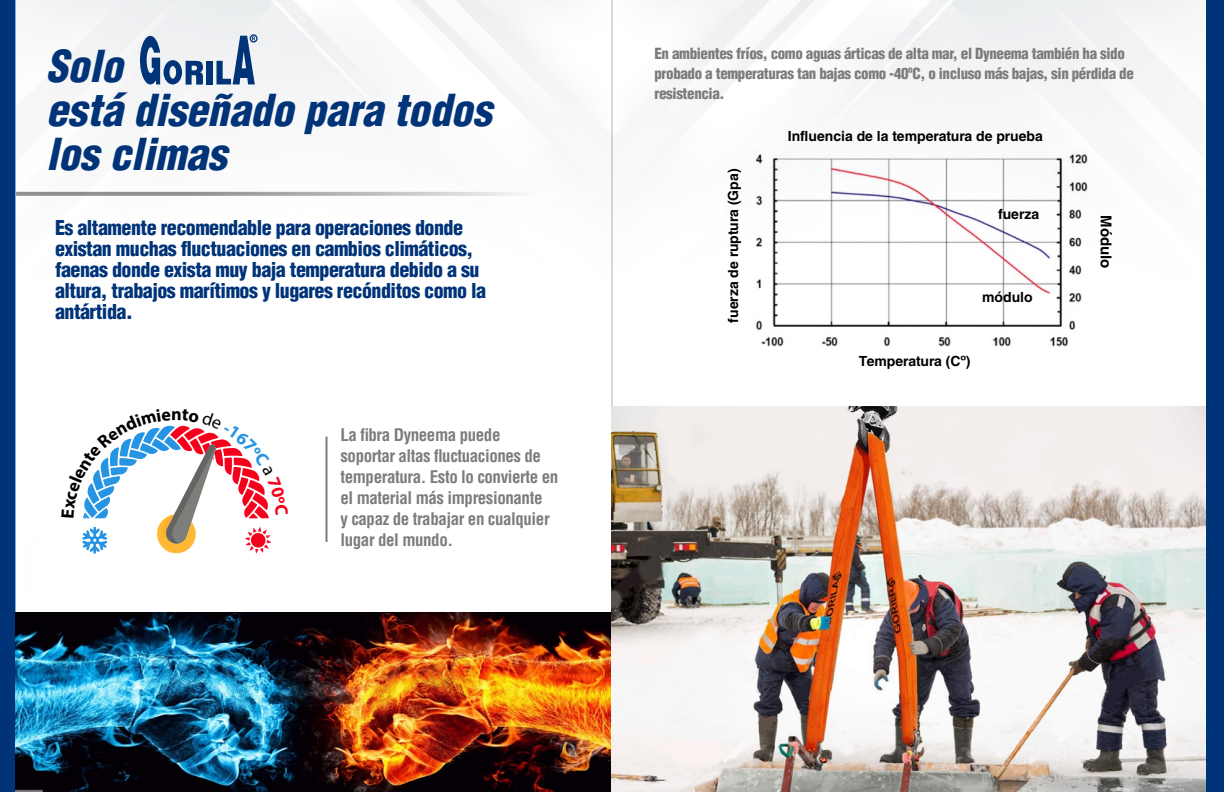
<style>
.page{position:relative;width:1224px;height:792px;background:#fff}
.page>*{position:absolute;margin:0;border:0;box-sizing:border-box;transform-origin:0 0}
.t1{font:italic 900 condensed 43px/44px "Helvetica LT Std";color:#003378}
.t2{font:900 condensed 20px/21px "Helvetica LT Std";letter-spacing:-.025em;color:#003378}
.t3{font:700 condensed 17px/21px "Helvetica LT Std";letter-spacing:-.025em;color:#7c7c7c}
.t4{font:900 condensed 15px/20px "Helvetica LT Std";letter-spacing:-.025em;color:#7c7c7c}
.t5{font:700 15px "Helvetica LT Std";color:#000}
.t6{font:700 14px "Helvetica LT Std";color:#000}
</style>
<div class="page">
<hr style="left:13px;top:0;width:3px;height:792px;background:#76b5db">
<img style="left:16px;top:0;width:1184px;height:542px">
<hr style="left:612px;top:0;width:1px;height:792px;background:#000">
<svg style="left:16px;top:192px;width:585px;height:4px"></svg>
<img style="left:15px;top:613px;width:596px;height:179px">
<hr style="left:326px;top:437px;width:2px;height:105px;background:#7c7c7c">
<img style="left:725px;top:145px;width:380px;height:229px">
<img style="left:611px;top:406px;width:595px;height:386px">
<div style="left:0;top:0;width:15px;height:792px;background:#003378"></div>
<div style="left:1206px;top:0;width:18px;height:792px;background:#003378"></div>
<svg style="left:216px;top:34px;width:42px;height:50px"></svg>
<div style="left:206px;top:61px;width:6px;height:23px;background:#003378"></div>
<svg style="left:140px;top:36px;width:63px;height:49px"></svg>
<svg style="left:61px;top:408px;width:227px;height:146px"></svg>
<h1 class="t1" style="left:46px;top:44px;width:447px">Solo<br>está diseñado para todos los climas</h1>
<p class="t2" style="left:55px;top:217px;width:433px">Es altamente recomendable para operaciones donde existan muchas fluctuaciones en cambios climáticos, faenas donde exista muy baja temperatura debido a su altura, trabajos marítimos y lugares recónditos como la antártida.</p>
<p class="t3" style="left:340px;top:424px;width:219px">La fibra Dyneema puede soportar altas fluctuaciones de temperatura. Esto lo convierte en el material más impresionante<br>y capaz de trabajar en cualquier lugar del mundo.</p>
<p class="t4" style="left:655px;top:44px;width:481px">En ambientes fríos, como aguas árticas de alta mar, el Dyneema también ha sido probado a temperaturas tan bajas como -40ºC, o incluso más bajas, sin pérdida de resistencia.</p>
<p class="t6" style="left:725px;top:323px;width:155px;rotate:-90deg">fuerza de ruptura (Gpa)</p>
<p class="t6" style="left:788px;top:127px;width:257px">Influencia de la temperatura de prueba</p>
<p class="t6" style="left:998px;top:206px;width:43px">fuerza</p>
<p class="t6" style="left:982px;top:288px;width:52px">módulo</p>
<p class="t6" style="left:859px;top:352px;width:113px">Temperatura (Cº)</p>
<p class="t5" style="left:1115px;top:215px;width:55px;rotate:90deg">Módulo</p>
</div>
